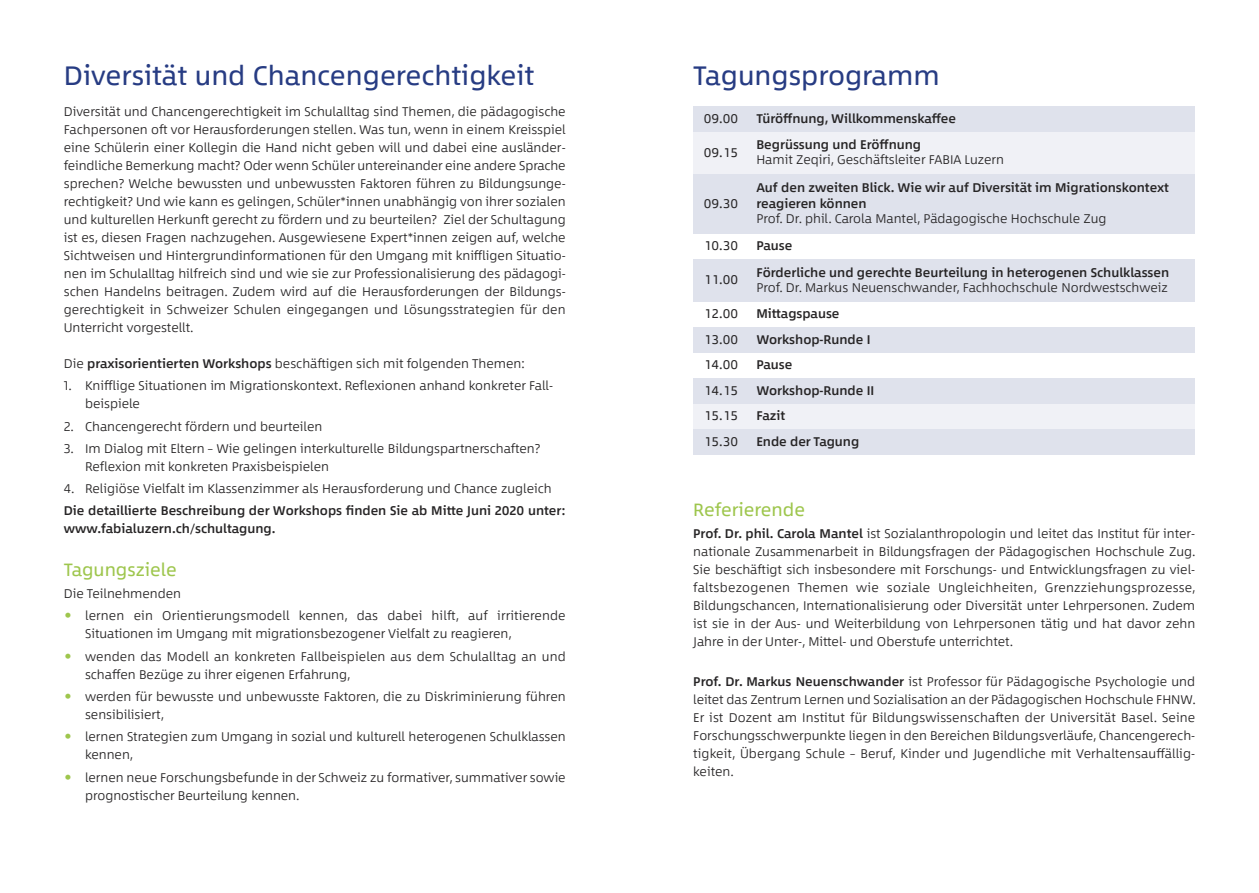
<style>
.page{position:relative;width:1259px;height:893px;background:#fff}
.page>*{position:absolute;margin:0;border:0;box-sizing:border-box;transform-origin:0 0}
.t1{font:27px "Between 1";color:#273c83}
.t2{font:18px "Between 1";color:#9ec64d}
.t3{font:300 12.75px/18px "Between 1";color:#272526}
.t4{font:500 12.75px/18px "Between 1";color:#272526}
.t5{font:12.75px "Between 1";color:#272526}
.s1{font-weight:500}
.s2{font-family:"European Pi Three";font-weight:400;color:#9ec64d}
</style>
<div class="page">
<div style="left:693px;top:106px;width:63px;height:26px;background:#dfe2ec"></div>
<div style="left:756px;top:106px;width:439px;height:26px;background:#dfe2ec"></div>
<div style="left:693px;top:132px;width:63px;height:42px;background:#f0f1f6"></div>
<div style="left:756px;top:132px;width:439px;height:42px;background:#f0f1f6"></div>
<div style="left:693px;top:174px;width:63px;height:60px;background:#dfe2ec"></div>
<div style="left:756px;top:174px;width:439px;height:60px;background:#dfe2ec"></div>
<div style="left:693px;top:259px;width:63px;height:43px;background:#dfe2ec"></div>
<div style="left:756px;top:259px;width:439px;height:43px;background:#dfe2ec"></div>
<div style="left:693px;top:327px;width:63px;height:26px;background:#dfe2ec"></div>
<div style="left:756px;top:327px;width:439px;height:26px;background:#dfe2ec"></div>
<div style="left:693px;top:378px;width:63px;height:26px;background:#dfe2ec"></div>
<div style="left:756px;top:378px;width:439px;height:26px;background:#dfe2ec"></div>
<div style="left:693px;top:404px;width:63px;height:25px;background:#f0f1f6"></div>
<div style="left:756px;top:404px;width:439px;height:25px;background:#f0f1f6"></div>
<div style="left:693px;top:429px;width:63px;height:26px;background:#dfe2ec"></div>
<div style="left:756px;top:429px;width:439px;height:26px;background:#dfe2ec"></div>
<p class="t1" style="left:64px;top:57px;width:472px">Diversität und Chancengerechtigkeit</p>
<p class="t1" style="left:693px;top:57px;width:248px">Tagungsprogramm</p>
<p class="t3" style="left:64px;top:102px;width:503px;text-align:justify">Diversität und Chancengerechtigkeit im Schulalltag sind Themen, die pädagogische Fachpersonen oft vor Herausforderungen stellen. Was tun, wenn in einem Kreisspiel eine Schülerin einer Kollegin die Hand nicht geben will und dabei eine ausländer&shy;feindliche Bemerkung macht? Oder wenn Schüler untereinander eine andere Sprache sprechen? Welche bewussten und unbewussten Faktoren führen zu Bildungsunge&shy;rechtigkeit? Und wie kann es gelingen, Schüler*innen unabhängig von ihrer sozialen und kulturellen Herkunft gerecht zu fördern und zu beurteilen? Ziel der Schultagung ist es, diesen Fragen nachzugehen. Ausgewiesene Expert*innen zeigen auf, welche Sichtweisen und Hintergrundinformationen für den Umgang mit kniffligen Situatio&shy;nen im Schulalltag hilfreich sind und wie sie zur Professionalisierung des pädagogi&shy;schen Handelns beitragen. Zudem wird auf die Herausforderungen der Bildungs - gerechtigkeit in Schweizer Schulen eingegangen und Lösungsstrategien für den Unterricht vorgestellt.</p>
<p class="t3" style="left:64px;top:354px;width:463px">Die <span class="s1">praxisorientierten Workshops</span> beschäftigen sich mit folgenden Themen:</p>
<p class="t3" style="left:85px;top:377px;width:469px;text-indent:-21px">1. Knifflige Situationen im Migrationskontext. Reflexionen anhand konkreter Fall&shy;beispiele</p>
<p class="t3" style="left:64px;top:417px;width:260px">2. Chancengerecht fördern und beurteilen</p>
<p class="t3" style="left:85px;top:439px;width:457px;text-indent:-21px">3. Im Dialog mit Eltern – Wie gelingen interkulturelle Bildungspartner schaften?<br>Reflexion mit konkreten Praxisbeispielen</p>
<p class="t3" style="left:64px;top:479px;width:489px">4. Religiöse Vielfalt im Klassenzimmer als Herausforderung und Chance zugleich</p>
<p class="t4" style="left:64px;top:502px;width:503px">Die detaillierte Beschreibung der Workshops finden Sie ab Mitte Juni 2020 unter: www.fabialuzern.ch/schultagung.</p>
<p class="t2" style="left:64px;top:558px;width:114px">Tagungsziele</p>
<p class="t3" style="left:64px;top:584px;width:119px">Die Teilnehmenden</p>
<p class="t3" style="left:85px;top:607px;width:482px;text-indent:-21px"><span class="s2">-</span> lernen ein Orientierungsmodell kennen, das dabei hilft, auf irritierende<br>Situationen im Umgang mit migrationsbezogener Vielfalt zu reagieren,</p>
<p class="t3" style="left:85px;top:647px;width:482px;text-indent:-21px"><span class="s2">-</span> wenden das Modell an konkreten Fallbeispielen aus dem Schulalltag an und schaffen Bezüge zu ihrer eigenen Erfahrung,</p>
<p class="t3" style="left:85px;top:687px;width:482px;text-indent:-21px"><span class="s2">-</span> werden für bewusste und unbewusste Faktoren, die zu Diskriminierung führen sensibilisiert,</p>
<p class="t3" style="left:85px;top:727px;width:482px;text-indent:-21px"><span class="s2">-</span> lernen Strategien zum Umgang in sozial und kulturell heterogenen Schulklassen kennen,</p>
<p class="t3" style="left:85px;top:768px;width:482px;text-indent:-21px"><span class="s2">-</span> lernen neue Forschungsbefunde in der Schweiz zu formativer, summativer sowie prognostischer Beurteilung kennen.</p>
<p class="t5" style="left:704px;top:110px;width:36px">09.00</p>
<p class="t4" style="left:756px;top:109px;width:201px">Türöffnung, Willkommenskaffee</p>
<p class="t5" style="left:704px;top:144px;width:36px">09.15</p>
<p class="t4" style="left:756px;top:135px;width:166px">Begrüssung und Eröffnung</p>
<p class="t3" style="left:756px;top:150px;width:249px">Hamit Zeqiri, Geschäftsleiter FABIA Luzern</p>
<p class="t5" style="left:704px;top:195px;width:36px">09.30</p>
<p class="t4" style="left:756px;top:180px;width:414px;line-height:15.3px">Auf den zweiten Blick. Wie wir auf Diversität im Migrationskontext reagieren können</p>
<p class="t3" style="left:756px;top:209px;width:352px">Prof. Dr. phil. Carola Mantel, Pädagogische Hochschule Zug</p>
<p class="t5" style="left:704px;top:237px;width:36px">10.30</p>
<p class="t4" style="left:756px;top:236px;width:38px">Pause</p>
<p class="t5" style="left:704px;top:271px;width:36px">11.00</p>
<p class="t4" style="left:756px;top:263px;width:414px">Förderliche und gerechte Beurteilung in heterogenen Schulklassen</p>
<p class="t3" style="left:756px;top:278px;width:413px">Prof. Dr. Markus Neuenschwander, Fachhochschule Nordwestschweiz</p>
<p class="t5" style="left:704px;top:305px;width:36px">12.00</p>
<p class="t4" style="left:756px;top:304px;width:85px">Mittagspause</p>
<p class="t5" style="left:704px;top:331px;width:36px">13.00</p>
<p class="t4" style="left:756px;top:330px;width:116px">Workshop-Runde I</p>
<p class="t5" style="left:704px;top:356px;width:36px">14.00</p>
<p class="t4" style="left:756px;top:355px;width:38px">Pause</p>
<p class="t5" style="left:704px;top:382px;width:36px">14.15</p>
<p class="t4" style="left:756px;top:381px;width:119px">Workshop-Runde II</p>
<p class="t5" style="left:704px;top:407px;width:36px">15.15</p>
<p class="t4" style="left:756px;top:406px;width:31px">Fazit</p>
<p class="t5" style="left:704px;top:433px;width:36px">15.30</p>
<p class="t4" style="left:756px;top:432px;width:104px">Ende der Tagung</p>
<p class="t2" style="left:693px;top:497px;width:113px">Referierende</p>
<p class="t3" style="left:693px;top:524px;width:504px;text-align:justify"><span class="s1">Prof. Dr. phil. Carola Mantel</span> ist Sozialanthropologin und leitet das Institut für inter&shy;nationale Zusammenarbeit in Bildungsfragen der Pädagogischen Hochschule Zug.<br>Sie beschäftigt sich insbesondere mit Forschungs- und Entwicklungsfragen zu viel - faltsbezogenen Themen wie soziale Ungleichheiten, Grenzziehungsprozesse, Bildungschancen, Inter nationalisierung oder Diversität unter Lehrpersonen. Zudem ist sie in der Aus- und Weiterbildung von Lehrpersonen tätig und hat davor zehn Jahre in der Unter-, Mittel- und Oberstufe unterrichtet.</p>
<p class="t3" style="left:693px;top:672px;width:504px;text-align:justify"><span class="s1">Prof. Dr. Markus Neuenschwander</span> ist Professor für Pädagogische Psychologie und leitet das Zentrum Lernen und Sozialisation an der Pädagogischen Hochschule FHNW.<br>Er ist Dozent am Institut für Bildungswissenschaften der Universität Basel. Seine Forschungsschwerpunkte liegen in den Bereichen Bildungsverläufe, Chancengerech&shy;tigkeit, Übergang Schule – Beruf, Kinder und Jugendliche mit Verhaltensauffällig - keiten.</p>
</div>
